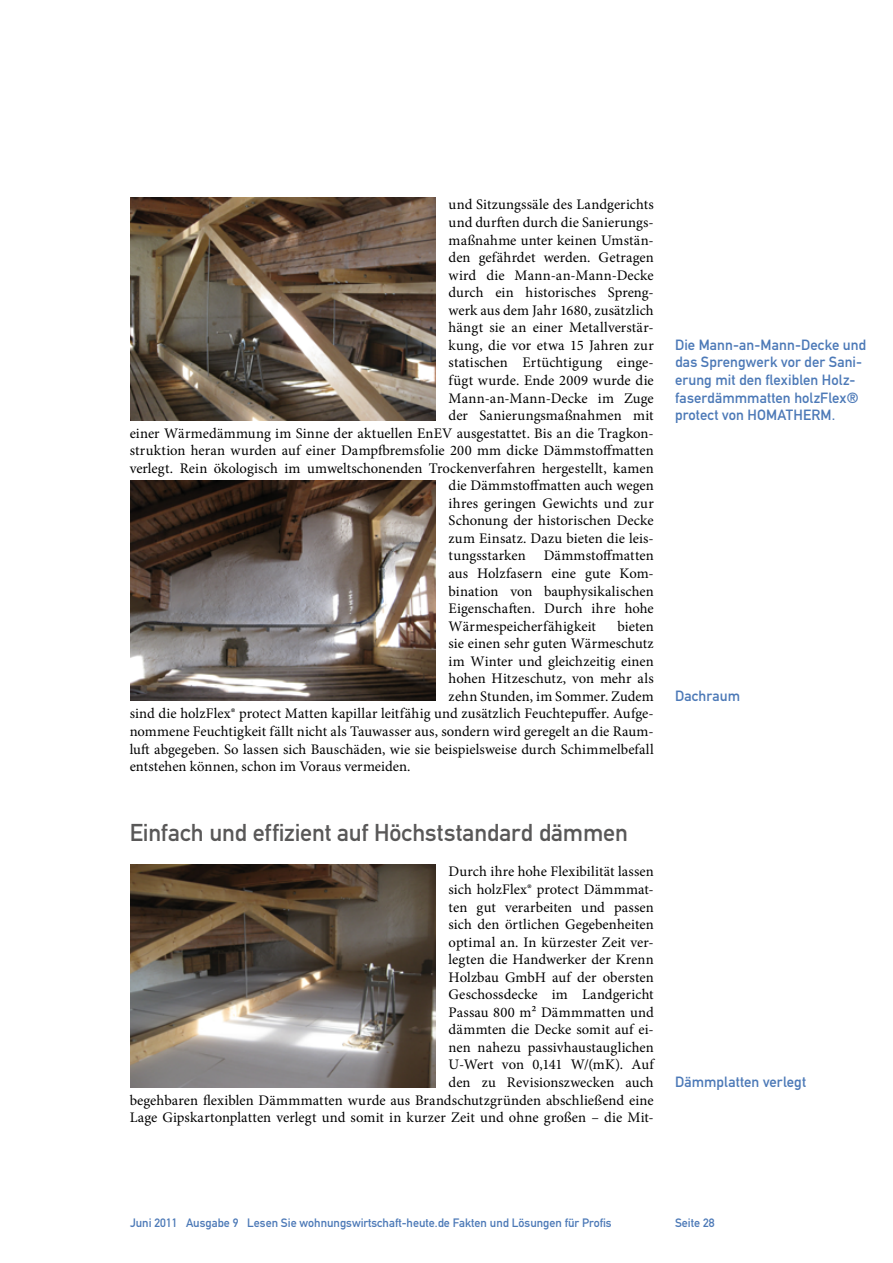
<style>
.page{position:relative;width:893px;height:1263px;background:#fff}
.page>*{position:absolute;margin:0;border:0;box-sizing:border-box;transform-origin:0 0}
.Überschrift_Grau{font:24px "DIN Mittelschrift";letter-spacing:-.005em;color:#595858}
.Fließtext_erste_Zeil{font:14.7px/17.5px "Minion Pro";letter-spacing:.005em;color:#000;text-align:right}
.Bildunterschrift{font:14.7px/17.5px "DIN Mittelschrift";letter-spacing:.005em;color:#4c79b7}
.t1{font:12px "DIN Mittelschrift";color:#4c79b7}
</style>
<div class="page">
<img style="left:130px;top:198px;width:306px;height:222px">
<img style="left:130px;top:864px;width:306px;height:223px">
<img style="left:130px;top:480px;width:306px;height:221px">
<p class="Fließtext_erste_Zeil" style="left:449px;top:196px;width:207px">und Sitzungssäle des Landgerichts</p>
<p class="Fließtext_erste_Zeil" style="left:449px;top:214px;width:207px">und durften durch die Sanierungs-</p>
<p class="Fließtext_erste_Zeil" style="left:449px;top:231px;width:207px">maßnahme unter keinen Umstän-</p>
<p class="Fließtext_erste_Zeil" style="left:449px;top:249px;width:207px">den gefährdet werden. Getragen</p>
<p class="Fließtext_erste_Zeil" style="left:449px;top:266px;width:207px">wird die Mann-an-Mann-Decke</p>
<p class="Fließtext_erste_Zeil" style="left:449px;top:284px;width:207px">durch ein historisches Spreng-</p>
<p class="Fließtext_erste_Zeil" style="left:449px;top:301px;width:207px">werk aus dem Jahr 1680, zusätzlich</p>
<p class="Fließtext_erste_Zeil" style="left:449px;top:319px;width:207px">hängt sie an einer Metallverstär-</p>
<p class="Fließtext_erste_Zeil" style="left:449px;top:336px;width:207px">kung, die vor etwa 15 Jahren zur</p>
<p class="Fließtext_erste_Zeil" style="left:449px;top:354px;width:207px">statischen Ertüchtigung einge-</p>
<p class="Fließtext_erste_Zeil" style="left:449px;top:372px;width:207px">fügt wurde. Ende 2009 wurde die</p>
<p class="Fließtext_erste_Zeil" style="left:449px;top:389px;width:207px">Mann-an-Mann-Decke im Zuge</p>
<p class="Fließtext_erste_Zeil" style="left:449px;top:407px;width:207px">der Sanierungsmaßnahmen mit</p>
<p class="Fließtext_erste_Zeil" style="left:130px;top:424px;width:526px">einer Wärmedämmung im Sinne der aktuellen EnEV ausgestattet. Bis an die Tragkon-</p>
<p class="Fließtext_erste_Zeil" style="left:130px;top:442px;width:525px">struktion heran wurden auf einer Dampfbremsfolie 200 mm dicke Dämmstoffmatten</p>
<p class="Fließtext_erste_Zeil" style="left:130px;top:459px;width:526px">verlegt. Rein ökologisch im umweltschonenden Trockenverfahren hergestellt, kamen</p>
<p class="Fließtext_erste_Zeil" style="left:449px;top:477px;width:207px">die Dämmstoffmatten auch wegen</p>
<p class="Fließtext_erste_Zeil" style="left:449px;top:494px;width:207px">ihres geringen Gewichts und zur</p>
<p class="Fließtext_erste_Zeil" style="left:449px;top:512px;width:207px">Schonung der historischen Decke</p>
<p class="Fließtext_erste_Zeil" style="left:449px;top:529px;width:207px">zum Einsatz. Dazu bieten die leis-</p>
<p class="Fließtext_erste_Zeil" style="left:449px;top:547px;width:207px">tungsstarken Dämmstoffmatten</p>
<p class="Fließtext_erste_Zeil" style="left:449px;top:565px;width:207px">aus Holzfasern eine gute Kom-</p>
<p class="Fließtext_erste_Zeil" style="left:449px;top:582px;width:207px">bination von bauphysikalischen</p>
<p class="Fließtext_erste_Zeil" style="left:449px;top:600px;width:207px">Eigenschaften. Durch ihre hohe</p>
<p class="Fließtext_erste_Zeil" style="left:449px;top:617px;width:149px">Wärmespeicherfähigkeit</p>
<p class="Fließtext_erste_Zeil" style="left:617px;top:617px;width:38px">bieten</p>
<p class="Fließtext_erste_Zeil" style="left:449px;top:635px;width:207px">sie einen sehr guten Wärmeschutz</p>
<p class="Fließtext_erste_Zeil" style="left:449px;top:652px;width:207px">im Winter und gleichzeitig einen</p>
<p class="Fließtext_erste_Zeil" style="left:449px;top:670px;width:207px">hohen Hitzeschutz, von mehr als</p>
<p class="Fließtext_erste_Zeil" style="left:449px;top:687px;width:207px">zehn Stunden, im Sommer. Zudem</p>
<p class="Fließtext_erste_Zeil" style="left:130px;top:705px;width:526px">sind die holzFlex® protect Matten kapillar leitfähig und zusätzlich Feuchtepuffer. Aufge-</p>
<p class="Fließtext_erste_Zeil" style="left:130px;top:723px;width:526px">nommene Feuchtigkeit fällt nicht als Tauwasser aus, sondern wird geregelt an die Raum-</p>
<p class="Fließtext_erste_Zeil" style="left:130px;top:740px;width:526px">luft abgegeben. So lassen sich Bauschäden, wie sie beispielsweise durch Schimmelbefall</p>
<p class="Fließtext_erste_Zeil" style="left:130px;top:758px;width:282px">entstehen können, schon im Voraus vermeiden.</p>
<p class="Bildunterschrift" style="left:675px;top:336px;width:193px">Die Mann-an-Mann-Decke und das Sprengwerk vor der Sani&shy;erung mit den flexiblen Holz&shy;faserdämmmatten holzFlex® protect von HOMATHERM.</p>
<p class="Bildunterschrift" style="left:675px;top:687px;width:67px">Dachraum</p>
<p class="Überschrift_Grau" style="left:130px;top:819px;width:500px">Einfach und effizient auf Höchststandard dämmen</p>
<p class="Fließtext_erste_Zeil" style="left:130px;top:863px;width:526px">Durch ihre hohe Flexibilität lassen<br>sich holzFlex® protect Dämmmat-<br>ten gut verarbeiten und passen<br>sich den örtlichen Gegebenheiten<br>optimal an. In kürzester Zeit ver-<br>legten die Handwerker der Krenn<br>Holzbau GmbH auf der obersten<br>Geschossdecke im Landgericht<br>Passau 800 m² Dämmmatten und<br>dämmten die Decke somit auf ei-<br>nen nahezu passivhaustauglichen<br>U-Wert von 0,141 W/(mK). Auf<br>den zu Revisionszwecken auch<br>begehbaren flexiblen Dämmmatten wurde aus Brandschutzgründen abschließend eine Lage Gipskartonplatten verlegt und somit in kurzer Zeit und ohne großen – die Mit-</p>
<p class="Bildunterschrift" style="left:675px;top:1073px;width:133px">Dämmplatten verlegt</p>
<p class="t1" style="left:130px;top:1216px;width:483px">Juni 2011 Ausgabe 9 Lesen Sie wohnungswirtschaft-heute.de Fakten und Lösungen für Profis</p>
<p class="t1" style="left:675px;top:1216px;width:41px">Seite 28</p>
</div>
